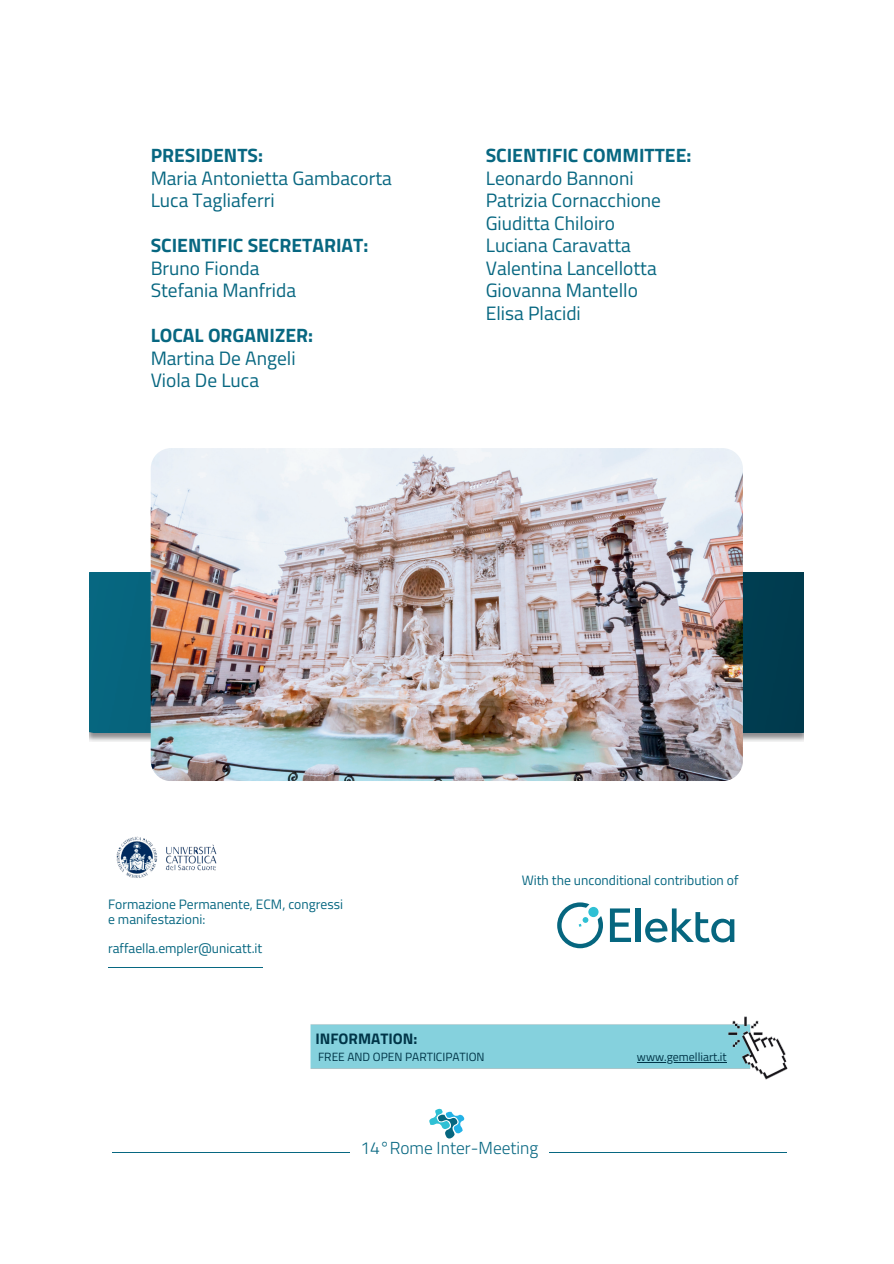
<style>
.page{position:relative;width:894px;height:1264px;background:#fff}
.page>*{position:absolute;margin:0;border:0;box-sizing:border-box;transform-origin:0 0}
.t1{font:19.35px/22.5px "Titillium Web";color:#076781}
.t2{font:700 19.35px "Titillium Web";color:#076781}
.t3{font:300 17.4px "Titillium Web";color:#076781}
.t4{font:700 15.3px "Titillium Web";color:#003548}
.t5{font:13.65px/14.7px "Titillium Web";color:#076781}
.t6{font:11.85px "Titillium Web";color:#003548}
</style>
<div class="page">
<img style="left:116px;top:836px;width:101px;height:42px">
<img style="left:89px;top:572px;width:714px;height:160px">
<img style="left:151px;top:448px;width:591px;height:333px">
<svg style="left:609px;top:908px;width:22px;height:34px"></svg>
<div style="left:635px;top:908px;width:5px;height:34px;background:#06667f"></div>
<svg style="left:645px;top:908px;width:89px;height:34px"></svg>
<svg style="left:557px;top:902px;width:46px;height:46px"></svg>
<div style="left:588px;top:906px;width:10px;height:11px;background:#2fc0d4;border-radius:50%"></div>
<img style="left:310px;top:1016px;width:478px;height:64px">
<hr style="left:636px;top:1062px;width:90px;height:1px;background:#003548">
<hr style="left:108px;top:967px;width:154px;height:1px;background:#076781">
<hr style="left:113px;top:1151px;width:237px;height:1px;background:#076781">
<svg style="left:429px;top:1108px;width:35px;height:30px"></svg>
<hr style="left:548px;top:1151px;width:238px;height:1px;background:#076781">
<p class="t2" style="left:151px;top:141px;width:114px">PRESIDENTS:</p>
<p class="t1" style="left:151px;top:166px;width:243px">Maria Antonietta Gambacorta<br>Luca Tagliaferri</p>
<p class="t2" style="left:151px;top:231px;width:219px">SCIENTIFIC SECRETARIAT:</p>
<p class="t1" style="left:151px;top:256px;width:147px">Bruno Fionda<br>Stefania Manfrida</p>
<p class="t2" style="left:151px;top:321px;width:164px">LOCAL ORGANIZER:</p>
<p class="t1" style="left:151px;top:346px;width:146px">Martina De Angeli<br>Viola De Luca</p>
<p class="t2" style="left:485px;top:141px;width:207px">SCIENTIFIC COMMITTEE:</p>
<p class="t1" style="left:485px;top:166px;width:177px">Leonardo Bannoni<br>Patrizia Cornacchione<br>Giuditta Chiloiro<br>Luciana Caravatta<br>Valentina Lancellotta<br>Giovanna Mantello<br>Elisa Placidi</p>
<p class="t5" style="left:108px;top:896px;width:236px">Formazione Permanente, ECM, congressi e manifestazioni:</p>
<p class="t5" style="left:108px;top:940px;width:156px">raffaella.empler@unicatt.it</p>
<p class="t5" style="left:521px;top:871px;width:218px">With the unconditional contribution of</p>
<p class="t4" style="left:315px;top:1027px;width:103px">INFORMATION:</p>
<p class="t6" style="left:318px;top:1048px;width:168px">FREE AND OPEN PARTICIPATION</p>
<p class="t6" style="left:636px;top:1048px;width:91px">www.gemelliart.it</p>
<p class="t3" style="left:360px;top:1135px;width:179px">14°Rome Inter-Meeting</p>
</div>
